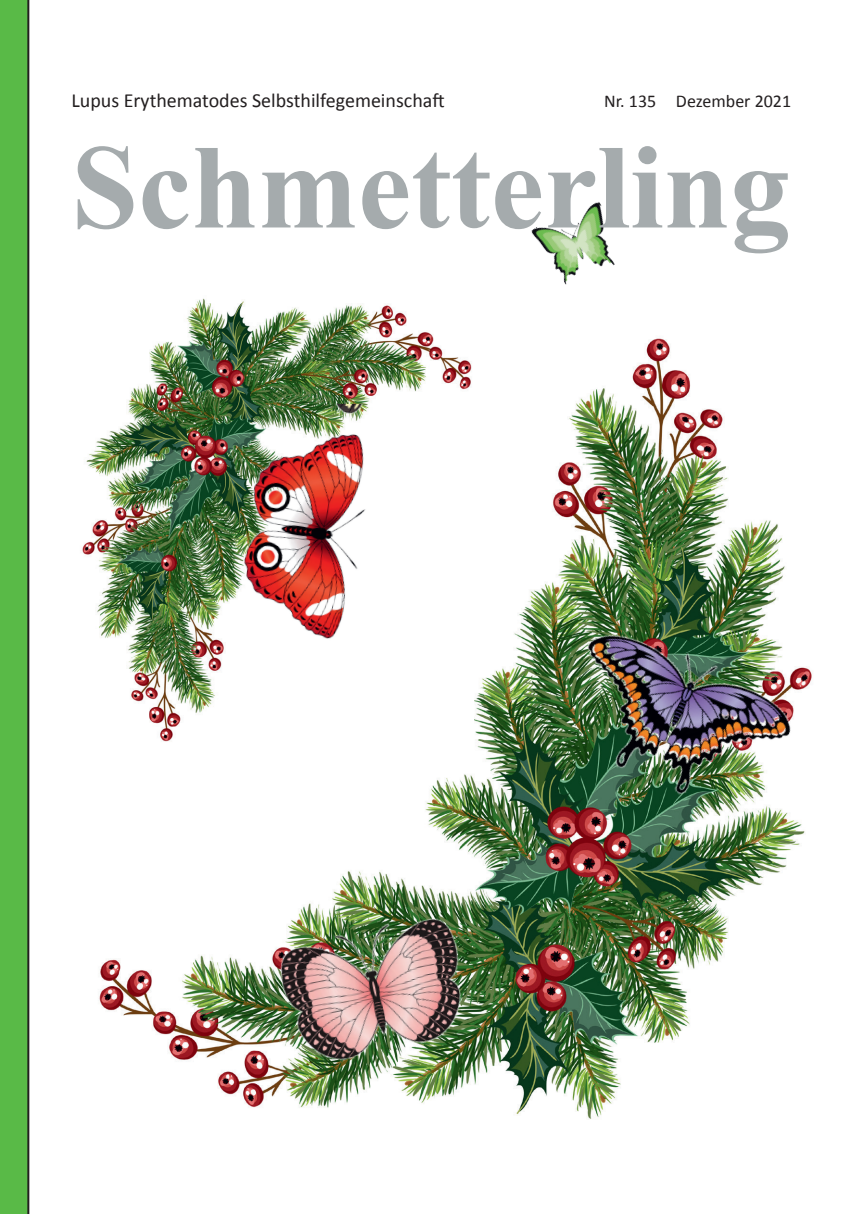
<style>
.page{position:relative;width:862px;height:1214px;background:#fff}
.page>*{position:absolute;margin:0;border:0;box-sizing:border-box;transform-origin:0 0}
.Artikeltext{font:700 120px "Times New Roman";color:#a5abad}
.Artikeltext-2{font:20px "Calibri";color:#231f20}
.Ausgabe_Monat{font:18px "Calibri";color:#231f20}
.Ausgabe_Nr{font:18px "Calibri";color:#231f20}
</style>
<div class="page">
<div style="left:0;top:0;width:29px;height:1213px;background:#59ba47"></div>
<img style="left:531px;top:202px;width:84px;height:83px">
<img style="left:99px;top:338px;width:701px;height:781px">
<img style="left:241px;top:871px;width:266px;height:248px">
<img style="left:530px;top:590px;width:282px;height:254px">
<img style="left:82px;top:298px;width:391px;height:445px">
<img style="left:223px;top:402px;width:162px;height:261px">
<p class="Artikeltext-2" style="left:71px;top:87px;width:375px">Lupus Erythematodes Selbsthilfegemeinschaft</p>
<p class="Artikeltext" style="left:71px;top:104px;width:720px">Schmetterling</p>
<p class="Ausgabe_Nr" style="left:604px;top:89px;width:54px">Nr. 135</p>
<p class="Ausgabe_Monat" style="left:676px;top:89px;width:117px">Dezember 2021</p>
</div>
